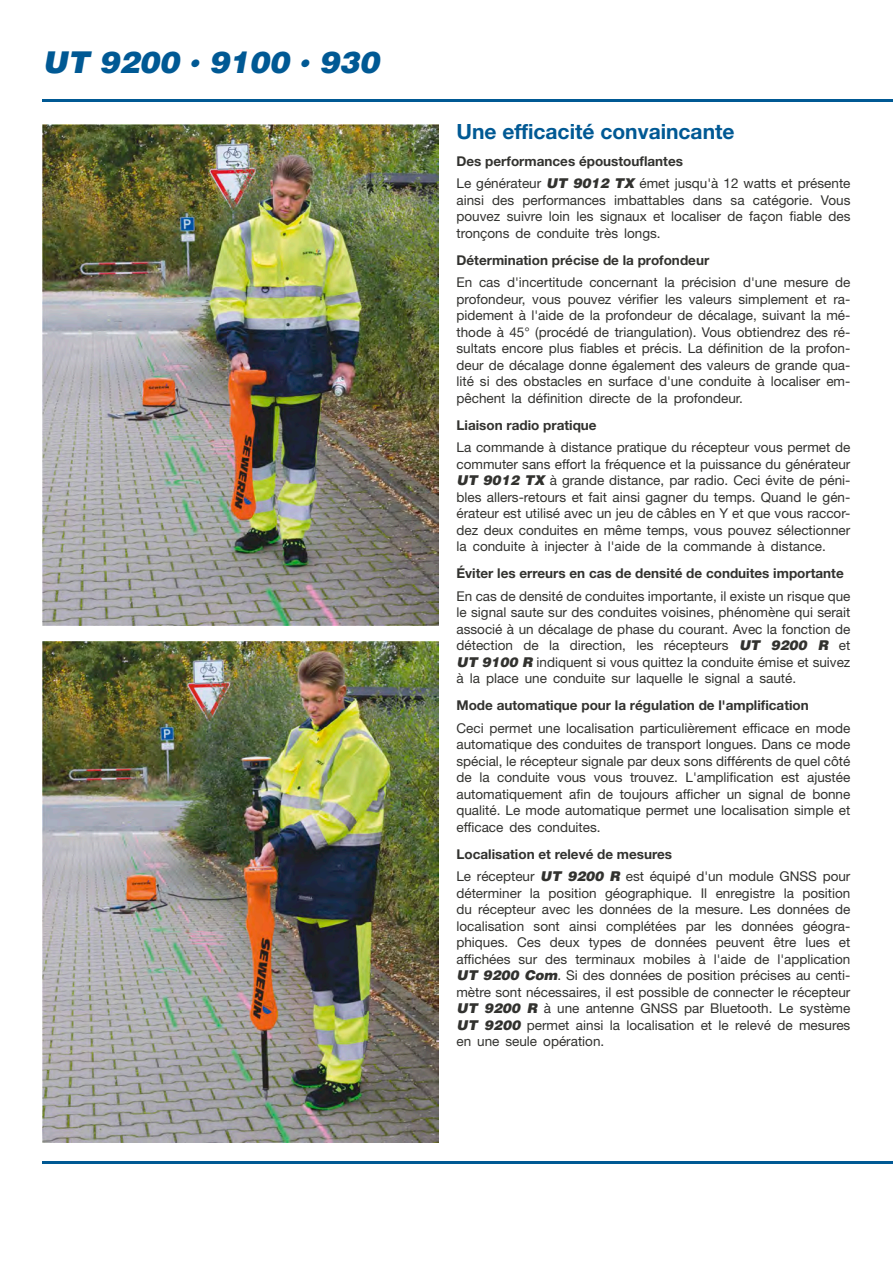
<style>
.page{position:relative;width:893px;height:1263px;background:#fff}
.page>*{position:absolute;margin:0;border:0;box-sizing:border-box;transform-origin:0 0}
.t1{font:30px "Airbus Special";color:#005994}
.t2{font:700 21px "Helvetica Neue LT";color:#005994}
.t3{font:13.5px/16.5px "Helvetica Neue LT";color:#32322f;text-align:justify}
.t4{font:700 13.5px "Helvetica Neue LT";color:#32322f}
.s1{font-weight:700}
.s2{font-family:"Airbus Special"}
</style>
<div class="page">
<hr style="left:43px;top:100px;width:850px;height:2px;background:#005994">
<hr style="left:43px;top:1161px;width:850px;height:2px;background:#005994">
<img style="left:42px;top:641px;width:396px;height:501px">
<img style="left:42px;top:124px;width:396px;height:501px">
<h1 class="t1" style="left:43px;top:49px;width:338px">UT 9200 9100 930</h1>
<h1 class="t1" style="left:189px;top:47px;width:11px">·</h1>
<h1 class="t1" style="left:299px;top:47px;width:11px">·</h1>
<h2 class="t2" style="left:457px;top:124px;width:280px">Une efficacité convaincante</h2>
<p class="t3" style="left:457px;top:151px;width:395px;line-height:22.5px"><span class="s1">Des performances époustouflantes<br></span>Le générateur <span class="s2">UT 9012 TX</span> émet jusqu'à 12 watts et présente</p>
<p class="t3" style="left:457px;top:193px;width:395px">ainsi des performances imbattables dans sa catégorie. Vous pouvez suivre loin les signaux et localiser de façon fiable des tronçons de conduite très longs.</p>
<p class="t4" style="left:456px;top:255px;width:254px">Détermination précise de la profondeur</p>
<p class="t3" style="left:456px;top:276px;width:395px">En cas d'incertitude concernant la précision d'une mesure de profondeur, vous pouvez vérifier les valeurs simplement et ra&shy;pidement à l'aide de la profondeur de décalage, suivant la mé&shy;thode à 45° (procédé de triangulation). Vous obtiendrez des ré&shy;sultats encore plus fiables et précis. La définition de la profon&shy;deur de décalage donne également des valeurs de grande qua&shy;lité si des obstacles en surface d'une conduite à localiser em&shy;pêchent la définition directe de la profondeur.</p>
<p class="t4" style="left:456px;top:420px;width:142px">Liaison radio pratique</p>
<p class="t3" style="left:456px;top:441px;width:395px">La commande à distance pratique du récepteur vous permet de commuter sans effort la fréquence et la puissance du générateur <span class="s2">UT 9012 TX</span> à grande distance, par radio. Ceci évite de péni&shy;bles allers-retours et fait ainsi gagner du temps. Quand le gén&shy;érateur est utilisé avec un jeu de câbles en Y et que vous raccor&shy;dez deux conduites en même temps, vous pouvez sélectionner la conduite à injecter à l'aide de la commande à distance.</p>
<p class="t4" style="left:456px;top:569px;width:389px">Éviter les erreurs en cas de densité de conduites importante</p>
<p class="t3" style="left:456px;top:589px;width:395px">En cas de densité de conduites importante, il existe un risque que le signal saute sur des conduites voisines, phénomène qui serait associé à un décalage de phase du courant. Avec la fonction de détection de la direction, les récepteurs <span class="s2">UT 9200 R</span> et <span class="s2">UT 9100 R</span> indiquent si vous quittez la conduite émise et suivez à la place une conduite sur laquelle le signal a sauté.</p>
<p class="t4" style="left:456px;top:701px;width:354px">Mode automatique pour la régulation de l'amplification</p>
<p class="t3" style="left:456px;top:721px;width:395px">Ceci permet une localisation particulièrement efficace en mode automatique des conduites de transport longues. Dans ce mode spécial, le récepteur signale par deux sons différents de quel côté de la conduite vous vous trouvez. L'amplification est ajustée automatiquement afin de toujours afficher un signal de bonne qualité. Le mode automatique permet une localisation simple et efficace des conduites.</p>
<p class="t3" style="left:456px;top:844px;width:395px;line-height:22.5px"><span class="s1">Localisation et relevé de mesures<br></span>Le récepteur <span class="s2">UT 9200 R</span> est équipé d'un module GNSS pour</p>
<p class="t3" style="left:456px;top:886px;width:395px">déterminer la position géographique. Il enregistre la position du récepteur avec les données de la mesure. Les données de localisation sont ainsi complétées par les données géogra&shy;phiques. Ces deux types de données peuvent être lues et affichées sur des terminaux mobiles à l'aide de l'application <span class="s2">UT 9200 Com</span>. Si des données de position précises au centi&shy;mètre sont nécessaires, il est possible de connecter le récepteur <span class="s2">UT 9200 R</span> à une antenne GNSS par Bluetooth. Le système <span class="s2">UT 9200</span> permet ainsi la localisation et le relevé de mesures en une seule opération.</p>
</div>
